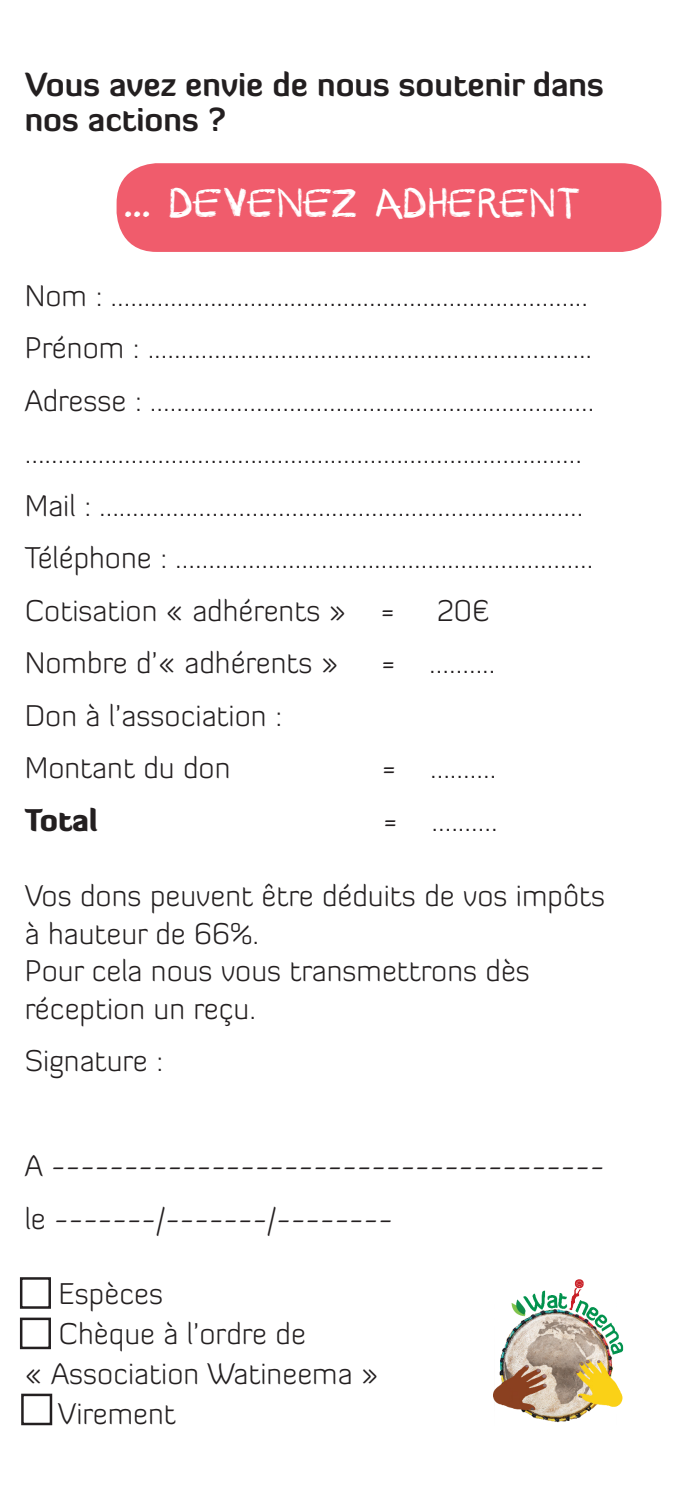
<style>
.page{position:relative;width:688px;height:1489px;background:#fff}
.page>*{position:absolute;margin:0;border:0;box-sizing:border-box;transform-origin:0 0}
.t1{font:44.5px "CF Crayons";color:#fff}
.t2{font:700 32.5px "Diavlo";color:#231f20}
.t3{font:300 30px "Diavlo";color:#231f20}
.t4{font:900 30px "Diavlo";color:#231f20}
</style>
<div class="page">
<div style="left:116px;top:163px;width:545px;height:89px;background:#f05c6c;border-radius:40px"></div>
<svg style="left:19px;top:1277px;width:32px;height:32px"></svg>
<svg style="left:19px;top:1317px;width:32px;height:33px"></svg>
<img style="left:493px;top:1279px;width:131px;height:144px">
<svg style="left:21px;top:1393px;width:32px;height:33px"></svg>
<p class="t2" style="left:25px;top:63px;width:580px">Vous avez envie de nous soutenir dans</p>
<p class="t2" style="left:25px;top:98px;width:202px">nos actions ?</p>
<p class="t1" style="left:124px;top:176px;width:458px">... DEVENEZ ADHERENT</p>
<p class="t3" style="left:25px;top:277px;width:565px">Nom : ........................................................................</p>
<p class="t3" style="left:25px;top:329px;width:569px">Prénom : ...................................................................</p>
<p class="t3" style="left:25px;top:382px;width:571px">Adresse : ...................................................................</p>
<p class="t3" style="left:25px;top:434px;width:558px">....................................................................................</p>
<p class="t3" style="left:25px;top:487px;width:560px">Mail : .........................................................................</p>
<p class="t3" style="left:25px;top:539px;width:570px">Téléphone : ...............................................................</p>
<p class="t3" style="left:25px;top:592px;width:372px">Cotisation « adhérents » =</p>
<p class="t3" style="left:437px;top:592px;width:55px">20€</p>
<p class="t3" style="left:25px;top:644px;width:316px">Nombre d’« adhérents »</p>
<p class="t3" style="left:381px;top:644px;width:116px">= ..........</p>
<p class="t3" style="left:25px;top:697px;width:258px">Don à l’association :</p>
<p class="t3" style="left:25px;top:749px;width:207px">Montant du don</p>
<p class="t3" style="left:382px;top:749px;width:116px">= ..........</p>
<p class="t4" style="left:25px;top:800px;width:74px">Total</p>
<p class="t3" style="left:383px;top:802px;width:116px">= ..........</p>
<p class="t3" style="left:25px;top:877px;width:581px">Vos dons peuvent être déduits de vos impôts</p>
<p class="t3" style="left:25px;top:914px;width:236px">à hauteur de 66%.</p>
<p class="t3" style="left:25px;top:952px;width:506px">Pour cela nous vous transmettrons dès</p>
<p class="t3" style="left:25px;top:989px;width:233px">réception un reçu.</p>
<p class="t3" style="left:25px;top:1042px;width:139px">Signature :</p>
<p class="t3" style="left:25px;top:1147px;width:581px">A --------------------------------------</p>
<p class="t3" style="left:25px;top:1199px;width:369px">le -------/-------/--------</p>
<p class="t3" style="left:58px;top:1274px;width:106px">Espèces</p>
<p class="t3" style="left:58px;top:1314px;width:249px">Chèque à l’ordre de</p>
<p class="t3" style="left:25px;top:1354px;width:355px">« Association Watineema »</p>
<p class="t3" style="left:58px;top:1394px;width:120px">Virement</p>
</div>
